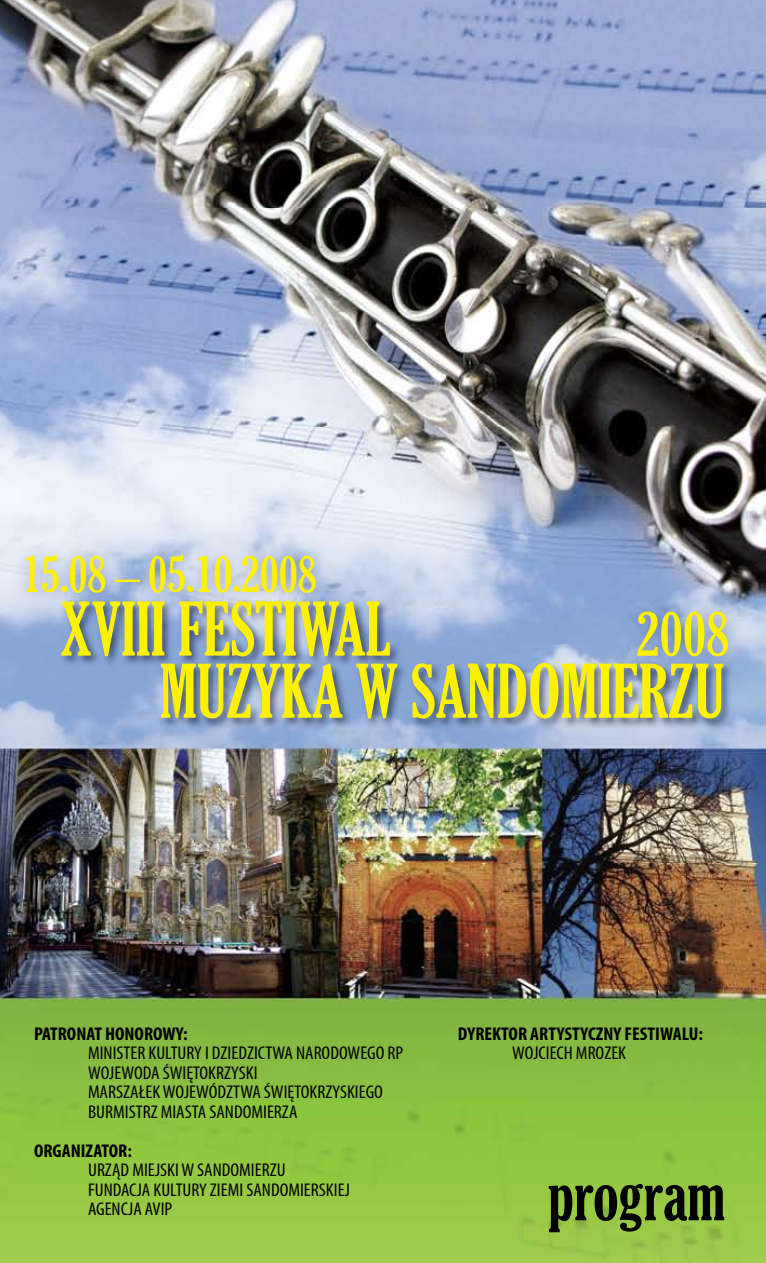
<style>
.page{position:relative;width:766px;height:1263px;background:#fff}
.page>*{position:absolute;margin:0;border:0;box-sizing:border-box;transform-origin:0 0}
.t1{font:extra-condensed 75px "Gloucester";color:#000}
.t2{font:extra-condensed 71.25px/62.2px "Gloucester";color:#fff200}
.t3{font:extra-condensed 60.3px "Gloucester";color:#fff200}
.t4{font:extra-condensed 49.2px "Gloucester";color:#fff200}
.t5{font:condensed 18.6px/19.5px "Myriad Pro";color:#000;scale:1.05 1}
.t6{font:700 condensed 18.6px "Myriad Pro";color:#000;scale:1.05 1}
</style>
<div class="page">
<img style="left:0;top:0;width:765px;height:1263px">
<img style="left:55px;top:587px;width:683px;height:160px">
<img style="left:0;top:526px;width:339px;height:99px">
<img style="left:613px;top:580px;width:138px;height:111px">
<h3 class="t4" style="left:22px;top:546px;width:296px">15.08 – 05.10.2008</h3>
<h2 class="t2" style="left:160px;top:599px;width:566px;text-indent:-99px">XVIII FESTIWAL<br>MUZYKA W SANDOMIERZU</h2>
<h3 class="t3" style="left:636px;top:599px;width:95px">2008</h3>
<p class="t6" style="left:34px;top:1022px;width:148px">PATRONAT HONOROWY:</p>
<p class="t5" style="left:88px;top:1043px;width:301px">MINISTER KULTURY I DZIEDZICTWA NARODOWEGO RP WOJEWODA ŚWIĘTOKRZYSKI MARSZAŁEKWOJEWÓDZTWA ŚWIĘTOKRZYSKIEGO BURMISTRZ MIASTA SANDOMIERZA</p>
<p class="t6" style="left:34px;top:1139px;width:95px">ORGANIZATOR:</p>
<p class="t5" style="left:88px;top:1160px;width:251px">URZĄD MIEJSKIW SANDOMIERZU<br>FUNDACJA KULTURY ZIEMI SANDOMIERSKIEJ<br>AGENCJA AVIP</p>
<p class="t6" style="left:458px;top:1022px;width:235px">DYREKTOR ARTYSTYCZNY FESTIWALU:</p>
<p class="t5" style="left:512px;top:1043px;width:110px">WOJCIECH MROZEK</p>
<h1 class="t1" style="left:548px;top:1150px;width:179px">program</h1>
</div>
